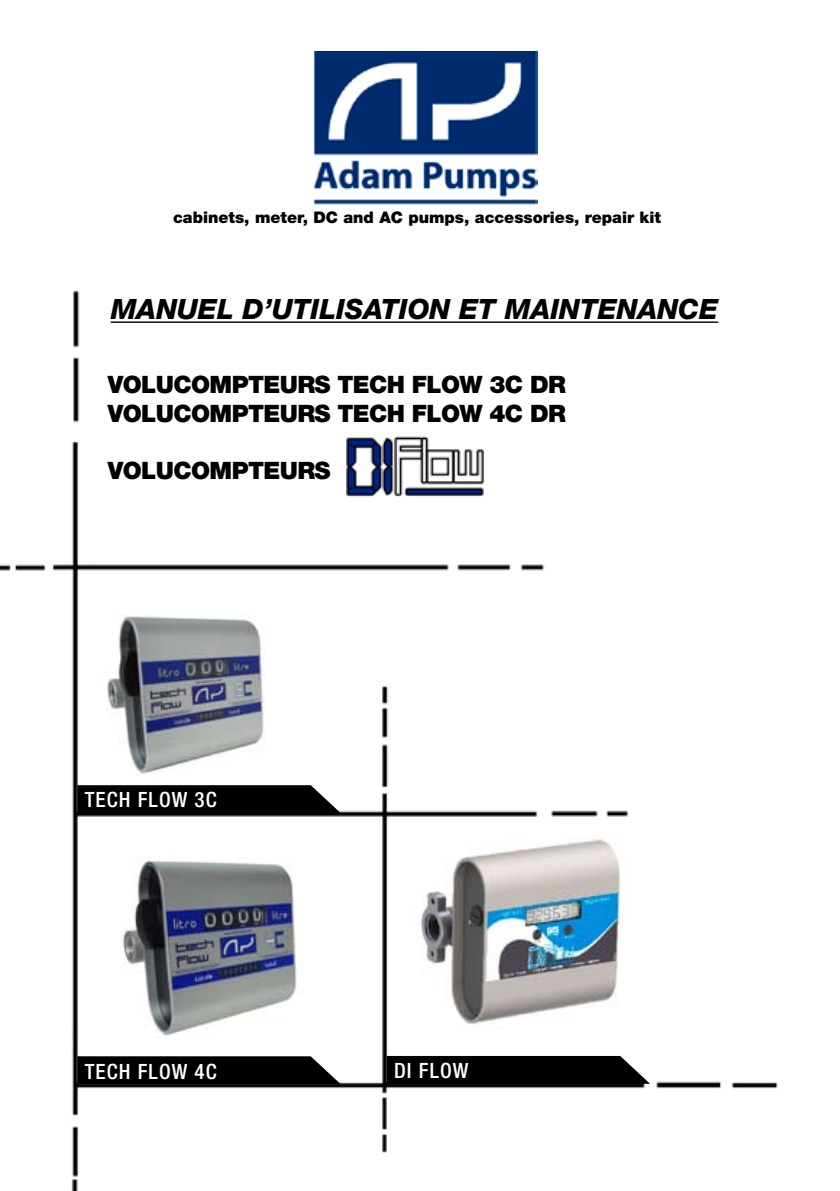
<style>
.page{position:relative;width:840px;height:1191px;background:#fff}
.page>*{position:absolute;margin:0;border:0;box-sizing:border-box;transform-origin:0 0}
.t1{font:italic 800 28px "Helvetica Neue";color:#000}
.t2{font:900 24px/28.8px "Helvetica Neue";letter-spacing:-.025em;color:#000}
.t3{font:500 condensed 21px "Helvetica Neue";letter-spacing:.05em;color:#fff}
.t4{font:900 16px "Helvetica Neue";color:#000}
</style>
<div class="page">
<img style="left:0;top:290px;width:778px;height:901px">
<img style="left:120px;top:857px;width:183px;height:181px">
<svg style="left:77px;top:785px;width:263px;height:28px;background:#0f0f0f"></svg>
<img style="left:106px;top:614px;width:159px;height:161px">
<svg style="left:77px;top:1056px;width:263px;height:28px;background:#101010"></svg>
<div style="left:386px;top:1056px;width:263px;height:27px;background:#000"></div>
<img style="left:412px;top:836px;width:214px;height:193px">
<img style="left:313px;top:51px;width:224px;height:154px">
<hr style="left:111px;top:321px;width:606px;height:2px;background:#000">
<img style="left:342px;top:435px;width:146px;height:65px">
<p class="t4" style="left:173px;top:208px;width:489px">cabinets, meter, DC and AC pumps, accessories, repair kit</p>
<p class="t1" style="left:111px;top:293px;width:608px">MANUEL D’UTILISATION ET MAINTENANCE</p>
<p class="t2" style="left:108px;top:370px;width:459px">VOLUCOMPTEURS TECH FLOW 3C DR<br>VOLUCOMPTEURS TECH FLOW 4C DR</p>
<p class="t2" style="left:108px;top:456px;width:224px">VOLUCOMPTEURS</p>
<p class="t3" style="left:85px;top:787px;width:132px">TECH FLOW 3C</p>
<p class="t3" style="left:85px;top:1058px;width:132px">TECH FLOW 4C</p>
<p class="t3" style="left:394px;top:1058px;width:76px">DI FLOW</p>
</div>
